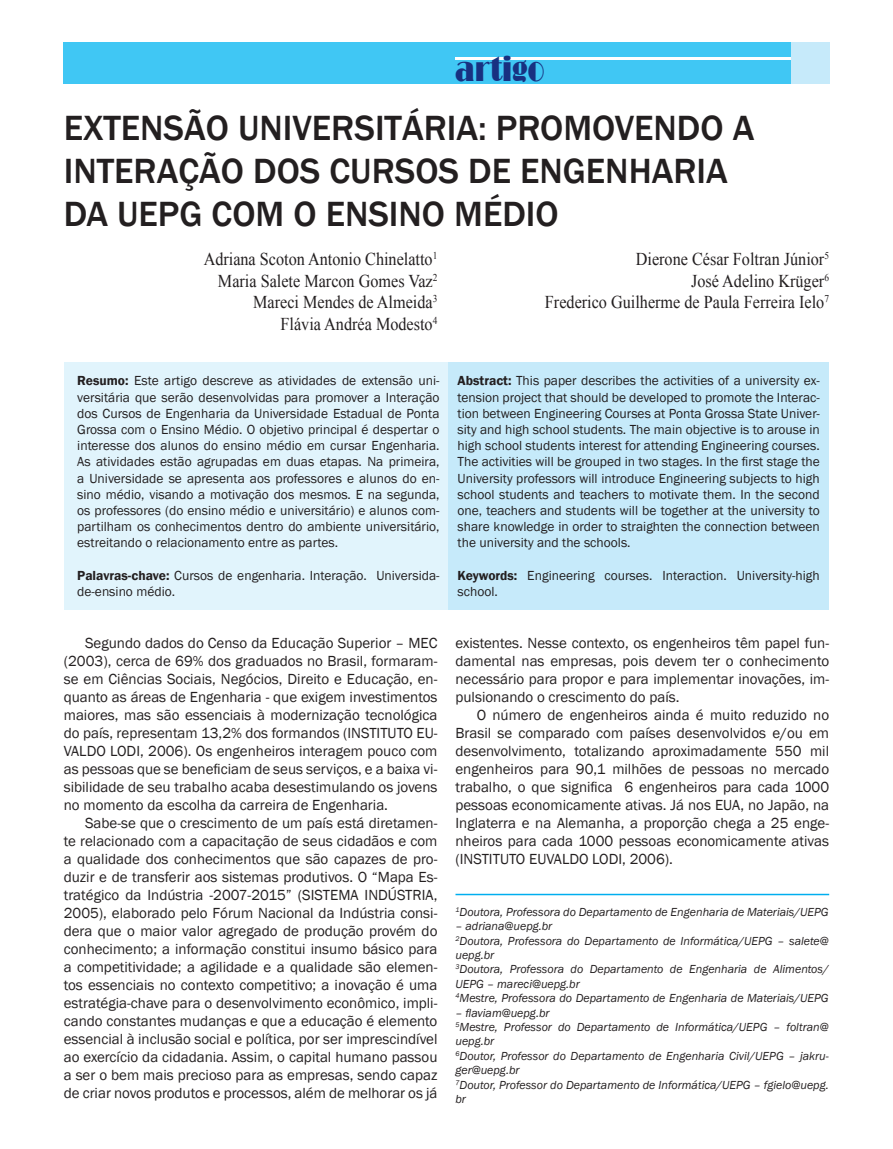
<style>
.page{position:relative;width:893px;height:1149px;background:#fff}
.page>*{position:absolute;margin:0;border:0;box-sizing:border-box;transform-origin:0 0}
.t1{font:500 36px/43.2px "Franklin Gothic";color:#231f20}
.t2{font:35.25px "Broadway";color:#183181;scale:.78 1}
.t3{font:18px/21.6px "Times New Roman";color:#231f20;text-align:right;scale:.9 1}
.t4{font:15px/18px "Franklin Gothic";color:#231f20;text-align:justify}
.t5{font:13.5px/16.2px "Franklin Gothic";color:#231f20;text-align:justify}
.t6{font:italic 12px/14.4px "Franklin Gothic";color:#231f20}
.s1{font-weight:600}
</style>
<div class="page">
<div style="left:64px;top:43px;width:765px;height:41px;background:#40c7f4"></div>
<hr style="left:455px;top:57px;width:336px;height:2px;background:#fff">
<div style="left:791px;top:43px;width:38px;height:41px;background:#c6eafa"></div>
<div style="left:438px;top:362px;width:391px;height:248px;background:#c6eafa"></div>
<div style="left:64px;top:362px;width:383px;height:248px;background:#e1f4fc"></div>
<hr style="left:455px;top:893px;width:374px;height:2px;background:#00aeef">
<h2 class="t2" style="left:455px;top:49px;width:115px">artigo</h2>
<h1 class="t1" style="left:64px;top:107px;width:692px">EXTENSÃO UNIVERSITÁRIA: PROMOVENDO A<br>INTERAÇÃO DOS CURSOS DE ENGENHARIA<br>DA UEPG COM O ENSINO MÉDIO</h1>
<p class="t3" style="left:204px;top:248px;width:261px">Adriana Scoton Antonio Chinelatto<sup>1<br></sup>Maria Salete Marcon Gomes Vaz<sup>2<br></sup>Mareci Mendes de Almeida<sup>3<br></sup>Flávia Andréa Modesto<sup>4</sup></p>
<p class="t3" style="left:545px;top:248px;width:317px">Dierone César Foltran Júnior<sup>5<br></sup>José Adelino Krüger<sup>6<br></sup>Frederico Guilherme de Paula Ferreira Ielo<sup>7</sup></p>
<p class="t5" style="left:77px;top:373px;width:364px"><span class="s1">Resumo:</span> Este artigo descreve as atividades de extensão uni&shy;versitária que serão desenvolvidas para promover a Interação dos Cursos de Engenharia da Universidade Estadual de Ponta Grossa com o Ensino Médio. O objetivo principal é despertar o interesse dos alunos do ensino médio em cursar Engenharia.<br>As atividades estão agrupadas em duas etapas. Na primeira, a Universidade se apresenta aos professores e alunos do en&shy;sino médio, visando a motivação dos mesmos. E na segunda, os professores (do ensino médio e universitário) e alunos com&shy;partilham os conhecimentos dentro do ambiente universitário, estreitando o relacionamento entre as partes.</p>
<p class="t5" style="left:77px;top:567px;width:364px"><span class="s1">Palavras-chave:</span> Cursos de engenharia. Interação. Universida&shy;de-ensino médio.</p>
<p class="t5" style="left:458px;top:373px;width:364px"><span class="s1">Abstract:</span> This paper describes the activities of a university ex&shy;tension project that should be developed to promote the Interac&shy;tion between Engineering Courses at Ponta Grossa State Univer&shy;sity and high school students. The main objective is to arouse in high school students interest for attending Engineering courses.<br>The activities will be grouped in two stages. In the first stage the University professors will introduce Engineering subjects to high school students and teachers to motivate them. In the second one, teachers and students will be together at the university to share knowledge in order to straighten the connection between the university and the schools.</p>
<p class="t5" style="left:458px;top:567px;width:364px"><span class="s1">Keywords:</span> Engineering courses. Interaction. University-high school.</p>
<p class="t4" style="left:64px;top:633px;width:375px;text-indent:21px">Segundo dados do Censo da Educação Superior – MEC (2003), cerca de 69% dos graduados no Brasil, formaram&shy;se em Ciências Sociais, Negócios, Direito e Educação, en&shy;quanto as áreas de Engenharia - que exigem investimentos maiores, mas são essenciais à modernização tecnológica do país, representam 13,2% dos formandos (Instituto</p>
<p class="t4" style="left:416px;top:723px;width:23px">Eu-</p>
<p class="t4" style="left:64px;top:741px;width:375px;text-indent:76px">, 2006). Os engenheiros interagem pouco com as pessoas que se beneficiam de seus serviços, e a baixa vi&shy;sibilidade de seu trabalho acaba desestimulando os jovens no momento da escolha da carreira de Engenharia.</p>
<p class="t4" style="left:64px;top:813px;width:375px;text-indent:21px">Sabe-se que o crescimento de um país está diretamen&shy;te relacionado com a capacitação de seus cidadãos e com a qualidade dos conhecimentos que são capazes de pro&shy;duzir e de transferir aos sistemas produtivos. O “Mapa Es&shy;tratégico da Indústria -2007-2015” (SISTEMA INDÚSTRIA, 2005), elaborado pelo Fórum Nacional da Indústria consi&shy;dera que o maior valor agregado de produção provém do conhecimento; a informação constitui insumo básico para a competitividade; a agilidade e a qualidade são elemen&shy;tos essenciais no contexto competitivo; a inovação é uma estratégia-chave para o desenvolvimento econômico, impli&shy;cando constantes mudanças e que a educação é elemento essencial à inclusão social e política, por ser imprescindível ao exercício da cidadania. Assim, o capital humano passou a ser o bem mais precioso para as empresas, sendo capaz de criar novos produtos e processos, além de melhorar os já</p>
<p class="t4" style="left:64px;top:741px;width:55px">valdo Lodi</p>
<p class="t4" style="left:455px;top:633px;width:375px">existentes. Nesse contexto, os engenheiros têm papel fun&shy;damental nas empresas, pois devem ter o conhecimento necessário para propor e para implementar inovações, im&shy;pulsionando o crescimento do país.</p>
<p class="t4" style="left:455px;top:705px;width:375px;text-indent:21px">O número de engenheiros ainda é muito reduzido no Brasil se comparado com países desenvolvidos e/ou em desenvolvimento, totalizando aproximadamente 550 mil engenheiros para 90,1 milhões de pessoas no mercado trabalho, o que significa 6 engenheiros para cada 1000 pessoas economicamente ativas. Já nos EUA, no Japão, na Inglaterra e na Alemanha, a proporção chega a 25 enge&shy;nheiros para cada 1000 pessoas economicamente ativas (Instituto</p>
<p class="t4" style="left:529px;top:849px;width:71px">Euvaldo Lodi</p>
<p class="t4" style="left:622px;top:849px;width:52px">, 2006).</p>
<p class="t6" style="left:455px;top:904px;width:375px"><sup>1</sup>Doutora, Professora do Departamento de Engenharia de Materiais/UEPG</p>
<p class="t6" style="left:455px;top:918px;width:375px">– adriana@uepg.br<br><sup>2</sup>Doutora, Professora do Departamento de Informática/UEPG – salete@ uepg.br<br><sup>3</sup>Doutora, Professora do Departamento de Engenharia de Alimentos/ UEPG – mareci@uepg.br<br><sup>4</sup>Mestre, Professora do Departamento de Engenharia de Materiais/UEPG</p>
<p class="t6" style="left:455px;top:1005px;width:375px">– flaviam@uepg.br<br><sup>5</sup>Mestre, Professor do Departamento de Informática/UEPG – foltran@ uepg.br<br><sup>6</sup>Doutor, Professor do Departamento de Engenharia Civil/UEPG – jakru&shy;ger@uepg.br<br><sup>7</sup>Doutor, Professor do Departamento de Informática/UEPG – fgielo@uepg. br</p>
</div>
